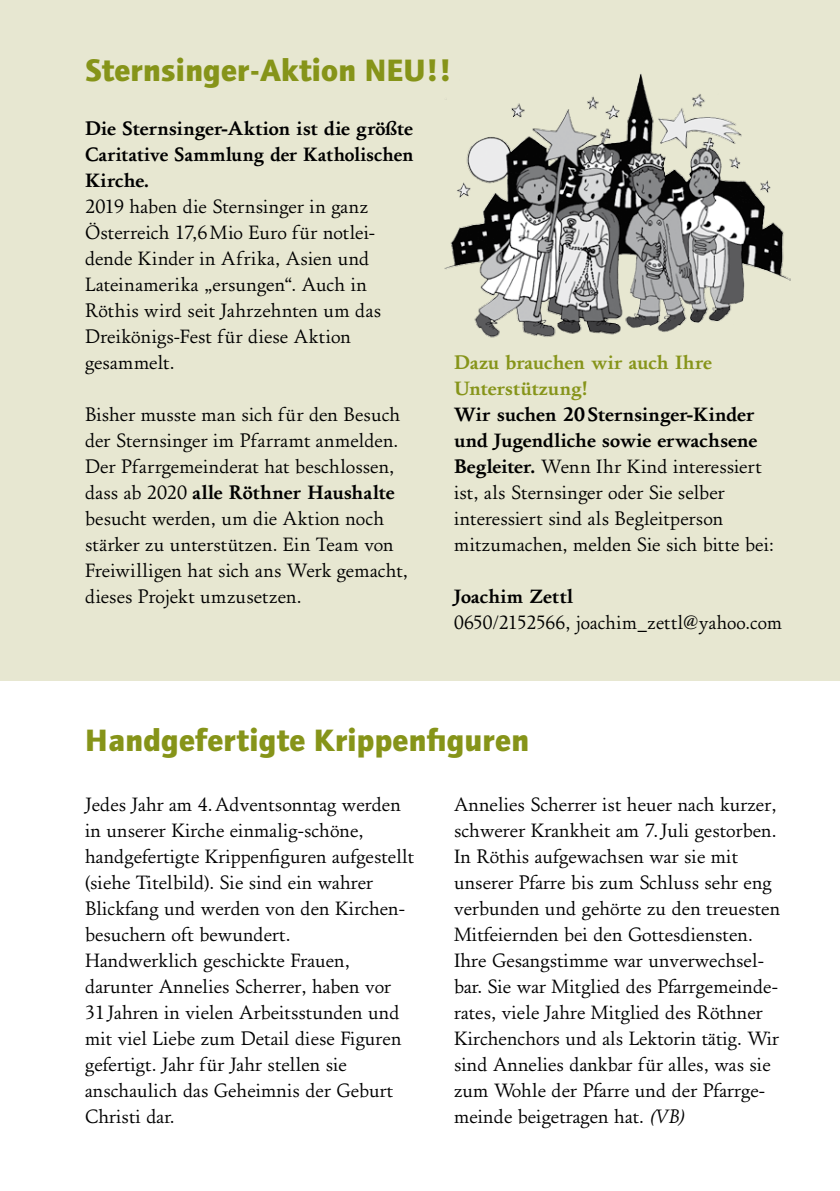
<style>
.page{position:relative;width:840px;height:1191px;background:#fff}
.page>*{position:absolute;margin:0;border:0;box-sizing:border-box;transform-origin:0 0}
.t1{font:700 32px "Foundry Journal";letter-spacing:.01em;color:#869419}
.t2{font:20px/26px "Foundry Old Style";color:#000}
.t3{font:700 20px/26px "Foundry Old Style";letter-spacing:.005em;color:#000;text-align:justify}
.t4{font:700 20px/26px "Foundry Old Style";color:#869419}
.s1{font-weight:700}
.s2{font-style:italic}
</style>
<div class="page">
<div style="left:0;top:0;width:839px;height:681px;background:#e7e7d1"></div>
<img style="left:444px;top:73px;width:346px;height:265px">
<h1 class="t1" style="left:85px;top:51px;width:368px">Sternsinger-Aktion NEU!!</h1>
<p class="t3" style="left:85px;top:115px;width:330px">Die Sternsinger-Aktion ist die größte Caritative Sammlung der Katholischen Kirche.</p>
<p class="t2" style="left:85px;top:193px;width:297px">2019 haben die Sternsinger in ganz<br>Österreich 17,6Mio Euro für notlei&shy;dende Kinder in Afrika, Asien und<br>Lateinamerika „ersungen“. Auch in<br>Röthis wird seit Jahrzehnten um das<br>Dreikönigs-Fest für diese Aktion gesammelt.</p>
<p class="t2" style="left:85px;top:401px;width:324px">Bisher musste man sich für den Besuch der Sternsinger im Pfarramt anmelden.<br>Der Pfarrgemeinderat hat beschlossen, dass ab 2020 <span class="s1">alle Röthner Haushalte </span>besucht werden, um die Aktion noch stärker zu unterstützen. Ein Team von Freiwilligen hat sich ans Werk gemacht, dieses Projekt umzusetzen.</p>
<p class="t4" style="left:454px;top:349px;width:259px">Dazu brauchen wir auch Ihre<br>Unterstützung!</p>
<p class="t2" style="left:454px;top:401px;width:321px"><span class="s1">Wir suchen 20Sternsinger-Kinder und Jugendliche sowie erwachsene Begleiter.</span> Wenn Ihr Kind interessiert ist, als Sternsinger oder Sie selber interessiert sind als Begleitperson mitzumachen, melden Sie sich bitte bei:</p>
<p class="t3" style="left:454px;top:583px;width:121px">Joachim Zettl</p>
<p class="t2" style="left:454px;top:609px;width:329px">0650/2152566, joachim_zettl@yahoo.com</p>
<h1 class="t1" style="left:85px;top:721px;width:445px">Handgefertigte Krippenfiguren</h1>
<p class="t2" style="left:85px;top:791px;width:330px">Jedes Jahr am 4.Adventsonntag werden in unserer Kirche einmalig-schöne, handgefertigte Krippenfiguren aufgestellt (siehe Titelbild). Sie sind ein wahrer Blickfang und werden von den Kirchen&shy;besuchern oft bewundert.<br>Handwerklich geschickte Frauen, darunter Annelies Scherrer, haben vor 31Jahren in vielen Arbeitsstunden und mit viel Liebe zum Detail diese Figuren gefertigt. Jahr für Jahr stellen sie anschaulich das Geheimnis der Geburt Christi dar.</p>
<p class="t2" style="left:454px;top:791px;width:327px">Annelies Scherrer ist heuer nach kurzer, schwerer Krankheit am 7.Juli gestorben.<br>In Röthis aufgewachsen war sie mit unserer Pfarre bis zum Schluss sehr eng verbunden und gehörte zu den treuesten Mitfeiernden bei den Gottesdiensten.<br>Ihre Gesangstimme war unverwechsel&shy;bar. Sie war Mitglied des Pfarrgemeinde&shy;rates, viele Jahre Mitglied des Röthner Kirchenchors und als Lektorin tätig. Wir sind Annelies dankbar für alles, was sie zum Wohle der Pfarre und der Pfarrge&shy;meinde beigetragen hat. <span class="s2">(VB)</span></p>
</div>
